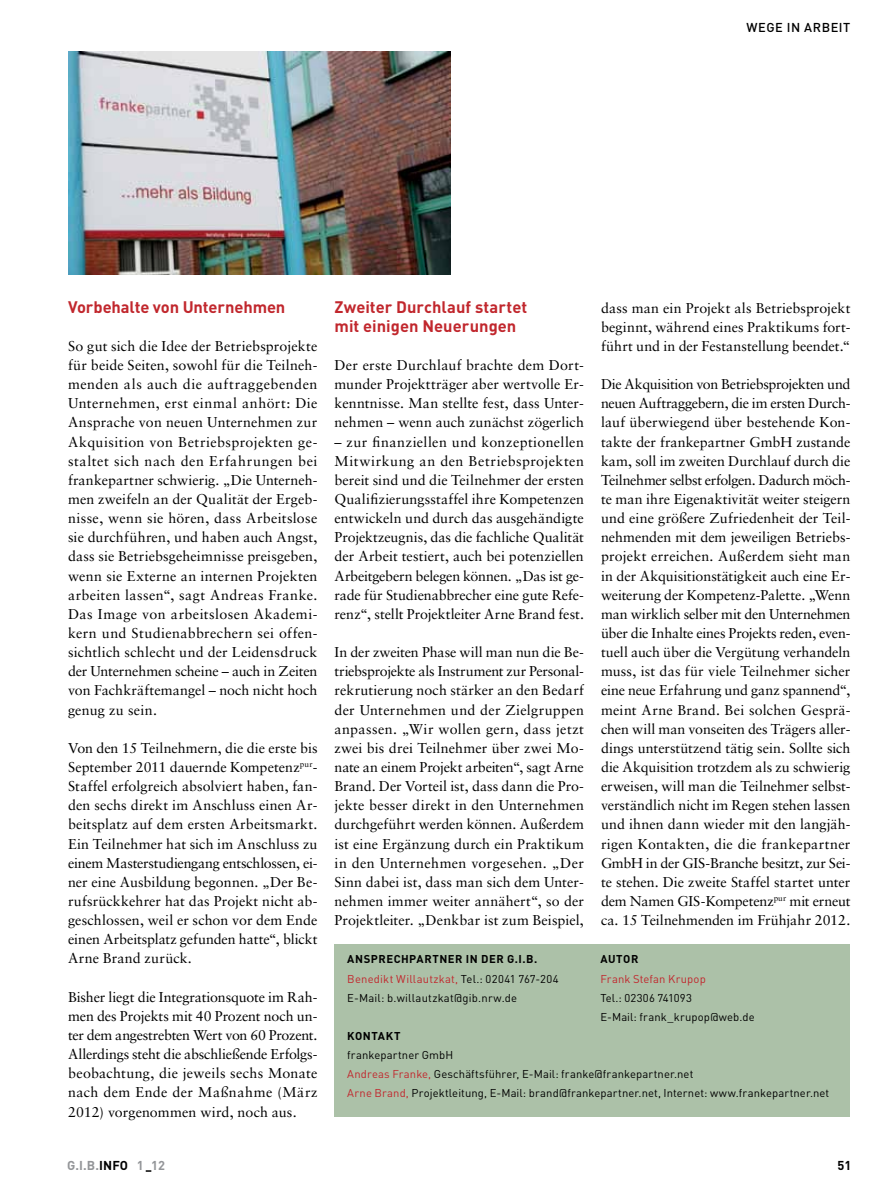
<style>
.page{position:relative;width:893px;height:1191px;background:#fff}
.page>*{position:absolute;margin:0;border:0;box-sizing:border-box;transform-origin:0 0}
._04_Zwischenüberschr{font:700 16.5px/19.2px "DIN";color:#c1272d}
._07_Fließtext{font:14.25px/19.2px "Sabon LT";letter-spacing:.005em;color:#000;text-align:justify}
.t1{font:700 12.75px "DIN";letter-spacing:.01em;color:#939598}
.t2{font:500 12.75px "DIN";letter-spacing:.045em;color:#000}
.t3{font:700 12.75px "DIN";color:#000}
._10_Fließtext_Kasten{font:11.25px "DIN";letter-spacing:.01em;color:#000}
._10_Fließtext_Kasten-2{font:11.25px "DIN";letter-spacing:.015em;color:#c1272d}
._09_Headline_Kasten{font:700 11.25px "DIN";letter-spacing:.05em;color:#000}
.s1{color:#000}
.s2{color:#c1272d}
</style>
<div class="page">
<img style="left:68px;top:51px;width:383px;height:223px">
<div style="left:334px;top:944px;width:516px;height:172px;background:#acc1a8"></div>
<p class="t2" style="left:746px;top:18px;width:106px">WEGE IN ARBEIT</p>
<p class="_04_Zwischenüberschr" style="left:68px;top:296px;width:219px">Vorbehalte von Unternehmen</p>
<p class="_07_Fließtext" style="left:68px;top:336px;width:251px">So gut sich die Idee der Betriebsprojekte für beide Seiten, sowohl für die Teilneh&shy;menden als auch die auftraggebenden Unternehmen, erst einmal anhört: Die Ansprache von neuen Unternehmen zur Akquisition von Betriebsprojekten ge&shy;staltet sich nach den Erfahrungen bei frankepartner schwierig. „Die Unterneh&shy;men zweifeln an der Qualität der Ergeb&shy;nisse, wenn sie hören, dass Arbeitslose sie durchführen, und haben auch Angst, dass sie Betriebsgeheimnisse preisgeben, wenn sie Externe an internen Projekten arbeiten lassen“, sagt Andreas Franke.<br>Das Image von arbeitslosen Akademi&shy;kern und Studienabbrechern sei offen&shy;sichtlich schlecht und der Leidensdruck der Unternehmen scheine – auch in Zeiten von Fachkräftemangel – noch nicht hoch genug zu sein.</p>
<p class="_07_Fließtext" style="left:68px;top:738px;width:251px">Von den 15 Teilnehmern, die die erste bis September 2011 dauernde Kompetenz<sup>pur</sup>-Staffel erfolgreich absolviert haben, fan&shy;den sechs direkt im Anschluss einen Ar&shy;beitsplatz auf dem ersten Arbeitsmarkt.<br>Ein Teilnehmer hat sich im Anschluss zu einem Masterstudiengang entschlossen, ei&shy;ner eine Ausbildung begonnen. „Der Be&shy;rufsrückkehrer hat das Projekt nicht ab&shy;geschlossen, weil er schon vor dem Ende einen Arbeitsplatz gefunden hatte“, blickt Arne Brand zurück.</p>
<p class="_07_Fließtext" style="left:68px;top:987px;width:251px">Bisher liegt die Integrationsquote im Rah&shy;men des Projekts mit 40 Prozent noch un&shy;ter dem angestrebten Wert von 60 Prozent.<br>Allerdings steht die abschließende Erfolgs&shy;beobachtung, die jeweils sechs Monate nach dem Ende der Maßnahme (März 2012) vorgenommen wird, noch aus.</p>
<p class="_04_Zwischenüberschr" style="left:334px;top:296px;width:194px">Zweiter Durchlauf startet mit einigen Neuerungen</p>
<p class="_07_Fließtext" style="left:334px;top:355px;width:251px">Der erste Durchlauf brachte dem Dort&shy;munder Projektträger aber wertvolle Er&shy;kenntnisse. Man stellte fest, dass Unter&shy;nehmen – wenn auch zunächst zögerlich</p>
<p class="_07_Fließtext" style="left:334px;top:432px;width:251px">– zur finanziellen und konzeptionellen Mitwirkung an den Betriebsprojekten bereit sind und die Teilnehmer der ersten Qualifizierungsstaffel ihre Kompetenzen entwickeln und durch das ausgehändigte Projektzeugnis, das die fachliche Qualität der Arbeit testiert, auch bei potenziellen Arbeitgebern belegen können. „Das ist ge&shy;rade für Studienabbrecher eine gute Refe&shy;renz“, stellt Projektleiter Arne Brand fest.</p>
<p class="_07_Fließtext" style="left:334px;top:642px;width:251px">In der zweiten Phase will man nun die Be&shy;triebsprojekte als Instrument zur Personal&shy;rekrutierung noch stärker an den Bedarf der Unternehmen und der Zielgruppen anpassen. „Wir wollen gern, dass jetzt zwei bis drei Teilnehmer über zwei Mo&shy;nate an einem Projekt arbeiten“, sagt Arne Brand. Der Vorteil ist, dass dann die Pro&shy;jekte besser direkt in den Unternehmen durchgeführt werden können. Außerdem ist eine Ergänzung durch ein Praktikum in den Unternehmen vorgesehen. „Der Sinn dabei ist, dass man sich dem Unter&shy;nehmen immer weiter annähert“, so der Projektleiter. „Denkbar ist zum Beispiel,</p>
<p class="_07_Fließtext" style="left:601px;top:298px;width:251px">dass man ein Projekt als Betriebsprojekt beginnt, während eines Praktikums fort&shy;führt und in der Festanstellung beendet.“</p>
<p class="_07_Fließtext" style="left:601px;top:374px;width:251px">Die Akquisition von Betriebsprojekten und neuen Auftraggebern, die im ersten Durch&shy;lauf überwiegend über bestehende Kon&shy;takte der frankepartner GmbH zustande kam, soll im zweiten Durchlauf durch die Teilnehmer selbst erfolgen. Dadurch möch&shy;te man ihre Eigenaktivität weiter steigern und eine größere Zufriedenheit der Teil&shy;nehmenden mit dem jeweiligen Betriebs&shy;projekt erreichen. Außerdem sieht man in der Akquisitionstätigkeit auch eine Er&shy;weiterung der Kompetenz-Palette. „Wenn man wirklich selber mit den Unternehmen über die Inhalte eines Projekts reden, even&shy;tuell auch über die Vergütung verhandeln muss, ist das für viele Teilnehmer sicher eine neue Erfahrung und ganz spannend“, meint Arne Brand. Bei solchen Gesprä&shy;chen will man vonseiten des Trägers aller&shy;dings unterstützend tätig sein. Sollte sich die Akquisition trotzdem als zu schwierig erweisen, will man die Teilnehmer selbst&shy;verständlich nicht im Regen stehen lassen und ihnen dann wieder mit den langjäh&shy;rigen Kontakten, die die frankepartner GmbH in der GIS-Branche besitzt, zur Sei&shy;te stehen. Die zweite Staffel startet unter dem Namen GIS-Kompetenz<sup>pur</sup> mit erneut ca. 15 Teilnehmenden im Frühjahr 2012.</p>
<p class="_09_Headline_Kasten" style="left:347px;top:951px;width:192px">ANSPRECHPARTNER IN DER G.I.B.</p>
<p class="_10_Fließtext_Kasten-2" style="left:347px;top:971px;width:213px">Benedikt Willautzkat, <span class="s1">Tel.: 02041 767-204</span></p>
<p class="_10_Fließtext_Kasten" style="left:347px;top:990px;width:171px">E-Mail: b.willautzkat@gib.nrw.de</p>
<p class="_09_Headline_Kasten" style="left:347px;top:1028px;width:55px">KONTAKT</p>
<p class="_10_Fließtext_Kasten" style="left:347px;top:1047px;width:107px">frankepartner GmbH</p>
<p class="_10_Fließtext_Kasten" style="left:347px;top:1066px;width:348px"><span class="s2">Andreas Franke,</span> Geschäftsführer, E-Mail: franke@frankepartner.net</p>
<p class="_10_Fließtext_Kasten" style="left:347px;top:1085px;width:484px"><span class="s2">Arne Brand,</span> Projektleitung, E-Mail: brand@frankepartner.net, Internet: www.frankepartner.net</p>
<p class="_09_Headline_Kasten" style="left:600px;top:951px;width:39px">AUTOR</p>
<p class="_10_Fließtext_Kasten-2" style="left:600px;top:971px;width:107px">Frank Stefan Krupop</p>
<p class="_10_Fließtext_Kasten" style="left:600px;top:990px;width:93px">Tel.: 02306 741093</p>
<p class="_10_Fließtext_Kasten" style="left:600px;top:1009px;width:156px">E-Mail: frank_krupop@web.de</p>
<p class="t1" style="left:67px;top:1156px;width:100px">G.I.B.<span class="s1">INFO</span> 1 12</p>
<p class="t3" style="left:837px;top:1156px;width:15px">51</p>
</div>
